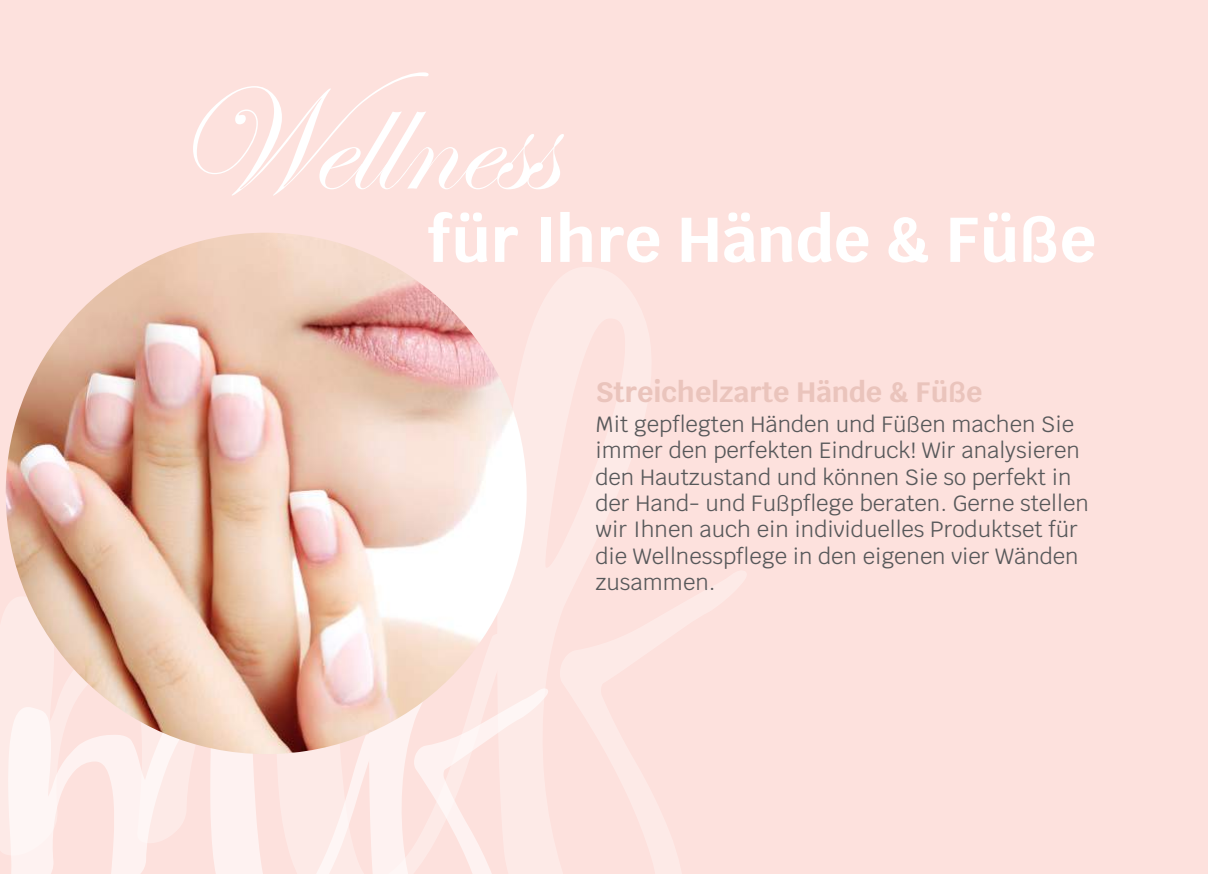
<style>
.page{position:relative;width:1208px;height:874px;background:#fff}
.page>*{position:absolute;margin:0;border:0;box-sizing:border-box;transform-origin:0 0}
.t1{font:152.8px "Edwardian Script ITC";color:#fff}
.t2{font:700 63px "Krub";color:#fff}
.t3{font:700 28px "Krub";color:#eac4bc}
.t4{font:22px/26.4px "Krub";color:#57585a}
</style>
<div class="page">
<div style="left:0;top:0;width:1208px;height:873px;background:#fde1dd"></div>
<svg style="left:8px;top:662px;width:361px;height:211px"></svg>
<svg style="left:369px;top:475px;width:179px;height:398px;fill:#fdeae7"></svg>
<img style="left:6px;top:232px;width:521px;height:521px;border-radius:260px">
<h1 class="t1" style="left:170px;top:57px;width:386px">Wellness</h1>
<h2 class="t2" style="left:428px;top:203px;width:669px">für Ihre Hände &amp; Füße</h2>
<p class="t3" style="left:595px;top:375px;width:388px">Streichelzarte Hände &amp; Füße</p>
<p class="t4" style="left:595px;top:410px;width:495px">Mit gepflegten Händen und Füßen machen Sie immer den perfekten Eindruck! Wir analysieren den Hautzustand und können Sie so perfekt in der Hand- und Fußpflege beraten. Gerne stellen wir Ihnen auch ein individuelles Produktset für die Wellnesspflege in den eigenen vier Wänden zusammen.</p>
</div>
